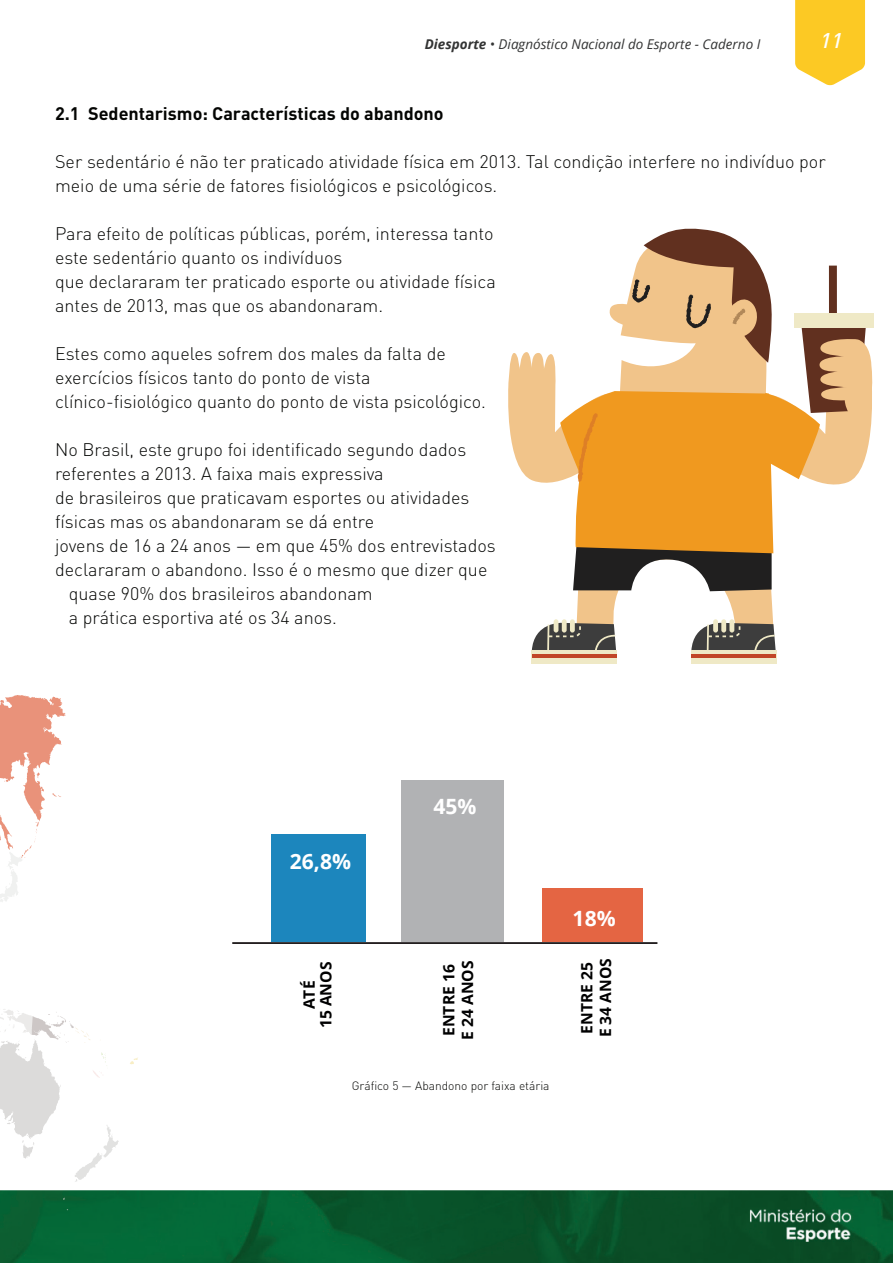
<style>
.page{position:relative;width:893px;height:1263px;background:#fff}
.page>*{position:absolute;margin:0;border:0;box-sizing:border-box;transform-origin:0 0}
.t1{font:700 21px "Open Sans";color:#fff}
.t2{font:italic 500 21px "DIN Pro";color:#fff}
.t3{font:300 18px/24px "DIN Pro";color:#040503}
.t4{font:700 18px "DIN Pro";color:#040503}
.t5{font:700 15.6px/18.6px "Open Sans";color:#000001}
.t6{font:italic 13.5px "Open Sans";color:#333434}
.t7{font:300 12px "DIN Pro";color:#040503}
.s1{font-weight:700}
.s2{font-style:normal}
</style>
<div class="page">
<svg style="left:795px;top:0;width:70px;height:85px;background:#fcce39"></svg>
<img style="left:0;top:1190px;width:893px;height:73px">
<svg style="left:130px;top:1057px;width:8px;height:7px"></svg>
<svg style="left:0;top:1009px;width:119px;height:173px"></svg>
<svg style="left:63px;top:1198px;width:5px;height:12px"></svg>
<svg style="left:0;top:695px;width:65px;height:207px"></svg>
<div style="left:532px;top:650px;width:85px;height:13px;background:#efe9c6"></div>
<hr style="left:532px;top:655px;width:85px;height:3px;background:#c14527">
<div style="left:691px;top:650px;width:85px;height:13px;background:#efe9c6"></div>
<hr style="left:691px;top:655px;width:85px;height:3px;background:#c14527">
<svg style="left:508px;top:229px;width:365px;height:422px"></svg>
<div style="left:271px;top:834px;width:95px;height:108px;background:#1c86bd"></div>
<div style="left:401px;top:780px;width:102px;height:162px;background:#b1b2b4"></div>
<div style="left:542px;top:888px;width:101px;height:54px;background:#e46543"></div>
<hr style="left:232px;top:942px;width:425px;height:2px;background:#231f20">
<p class="t6" style="left:425px;top:35px;width:337px"><span class="s1">Diesporte</span> <span class="s2">•</span> Diagnóstico Nacional do Esporte - Caderno I</p>
<p class="t2" style="left:819px;top:26px;width:30px">11</p>
<p class="t4" style="left:55px;top:101px;width:390px">2.1 Sedentarismo: Características do abandono</p>
<p class="t3" style="left:55px;top:149px;width:772px">Ser sedentário é não ter praticado atividade física em 2013. Tal condição interfere no indivíduo por meio de uma série de fatores fisiológicos e psicológicos.</p>
<p class="t3" style="left:55px;top:221px;width:442px">Para efeito de políticas públicas, porém, interessa tanto este sedentário quanto os indivíduos<br>que declararam ter praticado esporte ou atividade física antes de 2013, mas que os abandonaram.</p>
<p class="t3" style="left:55px;top:341px;width:432px">Estes como aqueles sofrem dos males da falta de exercícios físicos tanto do ponto de vista clínico-fisiológico quanto do ponto de vista psicológico.</p>
<p class="t3" style="left:55px;top:437px;width:413px">No Brasil, este grupo foi identificado segundo dados</p>
<p class="t3" style="left:55px;top:461px;width:330px">referentes a 2013. A faixa mais expressiva</p>
<p class="t3" style="left:55px;top:485px;width:416px">de brasileiros que praticavam esportes ou atividades</p>
<p class="t3" style="left:55px;top:509px;width:321px">físicas mas os abandonaram se dá entre</p>
<p class="t3" style="left:55px;top:533px;width:442px">jovens de 16 a 24 anos — em que 45% dos entrevistados</p>
<p class="t3" style="left:55px;top:557px;width:434px">declararam o abandono. Isso é o mesmo que dizer que</p>
<p class="t3" style="left:69px;top:581px;width:305px">quase 90% dos brasileiros abandonam</p>
<p class="t3" style="left:69px;top:605px;width:270px">a prática esportiva até os 34 anos.</p>
<p class="t1" style="left:290px;top:847px;width:63px">26,8%</p>
<p class="t1" style="left:433px;top:791px;width:45px">45%</p>
<p class="t1" style="left:573px;top:903px;width:45px">18%</p>
<p class="t5" style="left:301px;top:1028px;width:68px;line-height:16.6px;text-align:center;rotate:-90deg">ATÉ<br>15 ANOS</p>
<p class="t5" style="left:439px;top:1040px;width:81px;rotate:-90deg">ENTRE 16<br>E 24 ANOS</p>
<p class="t5" style="left:577px;top:1037px;width:81px;rotate:-90deg">ENTRE 25<br>E 34 ANOS</p>
<p class="t7" style="left:352px;top:1077px;width:199px">Gráfico 5 — Abandono por faixa etária</p>
</div>
